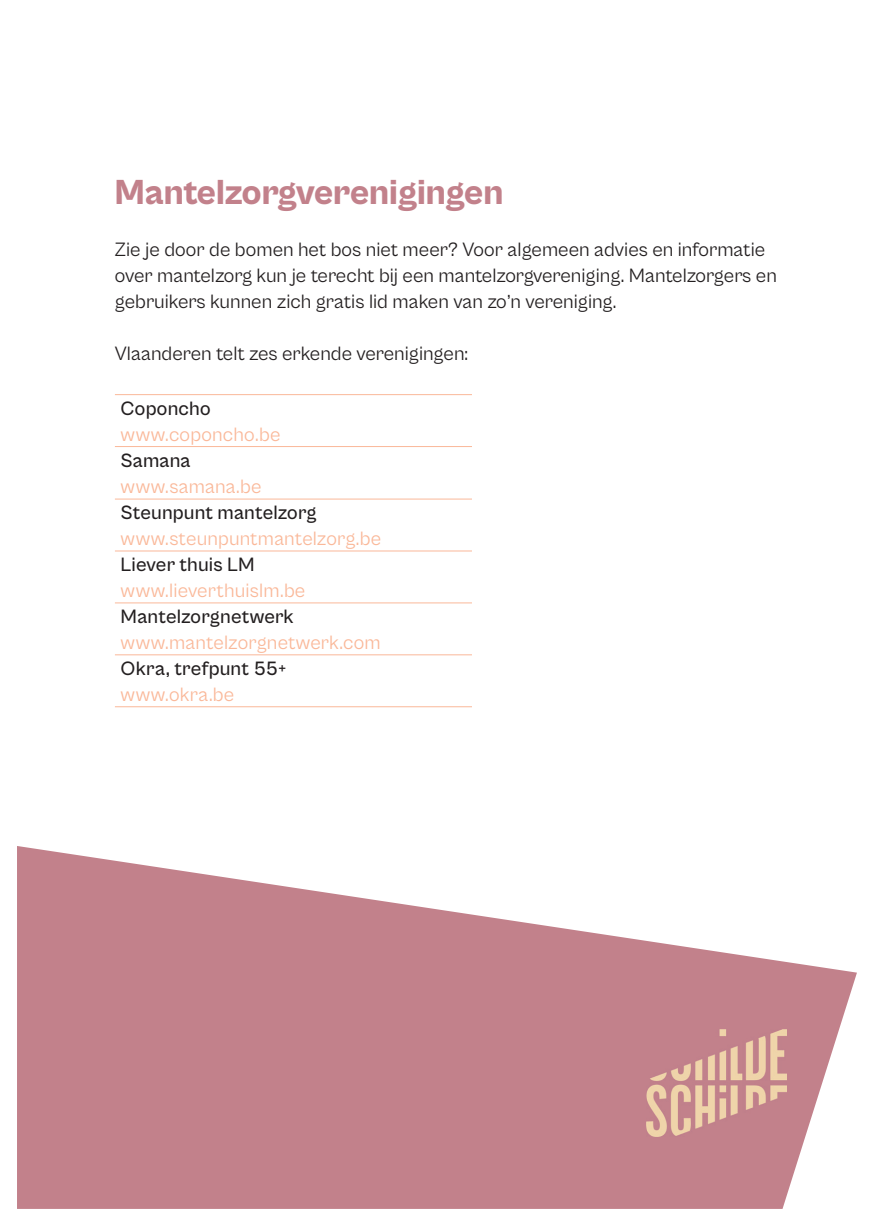
<style>
.page{position:relative;width:874px;height:1225px;background:#fff}
.page>*{position:absolute;margin:0;border:0;box-sizing:border-box;transform-origin:0 0}
.t1{font:800 36px "Cabinet Grotesk";color:#c2818b}
.t2{font:20px/26px "Cabinet Grotesk";color:#231f20}
.t3{font:20px "Cabinet Grotesk";letter-spacing:.005em;color:#fab899}
.t4{font:500 20px "Cabinet Grotesk";letter-spacing:.005em;color:#231f20}
</style>
<div class="page">
<svg style="left:17px;top:846px;width:839px;height:363px;fill:#c2818b"></svg>
<hr style="left:115px;top:446px;width:356px;height:1px;background:#fab899">
<hr style="left:115px;top:498px;width:356px;height:1px;background:#fab899">
<hr style="left:115px;top:550px;width:356px;height:1px;background:#fab899">
<hr style="left:115px;top:394px;width:356px;height:1px;background:#fab899">
<hr style="left:115px;top:602px;width:356px;height:1px;background:#fab899">
<hr style="left:115px;top:654px;width:356px;height:1px;background:#fab899">
<hr style="left:115px;top:706px;width:356px;height:1px;background:#fab899">
<img style="left:646px;top:1030px;width:140px;height:106px">
<h1 class="t1" style="left:115px;top:173px;width:390px">Mantelzorgverenigingen</h1>
<p class="t2" style="left:115px;top:237px;width:663px">Zie je door de bomen het bos niet meer? Voor algemeen advies en informatie over mantelzorg kun je terecht bij een mantelzorgvereniging. Mantelzorgers en gebruikers kunnen zich gratis lid maken van zo’n vereniging.</p>
<p class="t2" style="left:115px;top:341px;width:354px">Vlaanderen telt zes erkende verenigingen:</p>
<p class="t4" style="left:120px;top:397px;width:92px">Coponcho</p>
<p class="t3" style="left:120px;top:424px;width:161px">www.coponcho.be</p>
<p class="t4" style="left:120px;top:449px;width:72px">Samana</p>
<p class="t3" style="left:120px;top:475px;width:142px">www.samana.be</p>
<p class="t4" style="left:120px;top:502px;width:197px">Steunpunt mantelzorg</p>
<p class="t3" style="left:120px;top:528px;width:262px">www.steunpuntmantelzorg.be</p>
<p class="t4" style="left:120px;top:554px;width:135px">Liever thuis LM</p>
<p class="t3" style="left:120px;top:580px;width:186px">www.lieverthuislm.be</p>
<p class="t4" style="left:120px;top:606px;width:174px">Mantelzorgnetwerk</p>
<p class="t3" style="left:120px;top:632px;width:261px">www.mantelzorgnetwerk.com</p>
<p class="t4" style="left:120px;top:658px;width:167px">Okra, trefpunt 55+</p>
<p class="t3" style="left:120px;top:684px;width:115px">www.okra.be</p>
</div>
